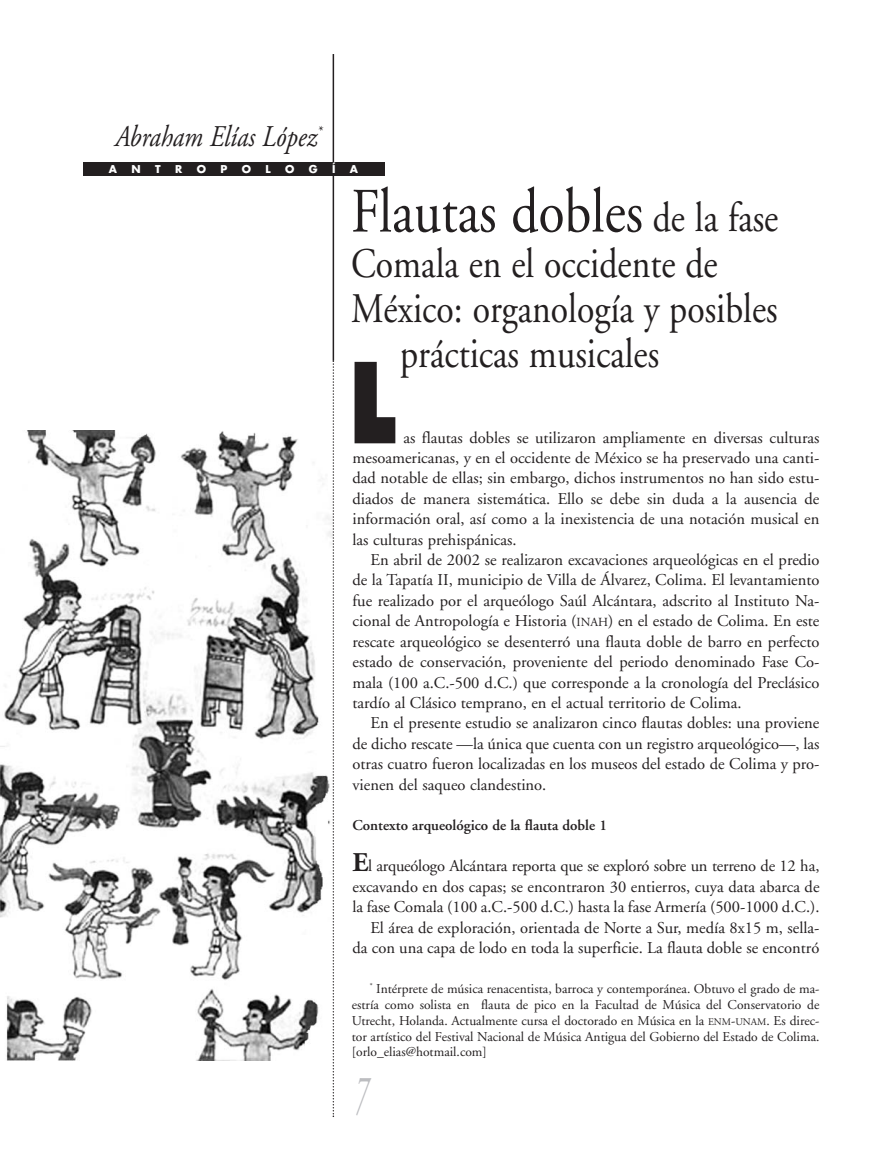
<style>
.page{position:relative;width:893px;height:1170px;background:#fff}
.page>*{position:absolute;margin:0;border:0;box-sizing:border-box;transform-origin:0 0}
.t1{font:800 108px "Futura";color:#231f20;scale:.75 1}
.t2{font:63px "Adobe Garamond";color:#231f20;scale:.85 1}
.t3{font:italic 54px "Adobe Garamond";color:#bcbdc0;scale:.5 1}
.t4{font:42px "Adobe Garamond";color:#231f20;scale:.85 1}
.t5{font:italic 30px "Adobe Garamond";color:#231f20;scale:.85 1}
.t6{font:16.5px/20.4px "Adobe Garamond";color:#231f20;text-align:justify}
.t7{font:600 15px "Adobe Garamond";color:#231f20}
.t8{font:13.5px/15.9px "Adobe Garamond";color:#231f20;text-align:justify}
.t9{font:700 10.5px "Futura";color:#fff}
.s1{font-size:42px}
.s2{font-size:12.3px}
.s3{font-weight:700;font-size:27px}
.s4{font-size:10.2px}
</style>
<div class="page">
<img style="left:0;top:430px;width:332px;height:630px">
<hr style="left:333px;top:54px;width:1px;height:306px;background:#231f20">
<svg style="left:333px;top:360px;width:1px;height:756px"></svg>
<div style="left:83px;top:162px;width:301px;height:14px;background:#231f20"></div>
<h3 class="t5" style="left:115px;top:124px;width:245px">Abraham Elías López<sup>*</sup></h3>
<p class="t9" style="left:109px;top:164px;width:10px">A</p>
<p class="t9" style="left:132px;top:164px;width:11px">N</p>
<p class="t9" style="left:155px;top:164px;width:7px">T</p>
<p class="t9" style="left:175px;top:164px;width:9px">R</p>
<p class="t9" style="left:197px;top:164px;width:11px">O</p>
<p class="t9" style="left:220px;top:164px;width:8px">P</p>
<p class="t9" style="left:242px;top:164px;width:11px">O</p>
<p class="t9" style="left:266px;top:164px;width:7px">L</p>
<p class="t9" style="left:285px;top:164px;width:11px">O</p>
<p class="t9" style="left:309px;top:164px;width:10px">G</p>
<p class="t9" style="left:332px;top:164px;width:5px">Í</p>
<p class="t9" style="left:350px;top:164px;width:10px">A</p>
<h2 class="t2" style="left:351px;top:186px;width:504px">Flautas dobles <span class="s1">de la fase</span></h2>
<h3 class="t4" style="left:351px;top:246px;width:433px">Comala en el occidente de</h3>
<h3 class="t4" style="left:351px;top:291px;width:504px">México: organología y posibles</h3>
<h3 class="t4" style="left:400px;top:336px;width:306px">prácticas musicales</h3>
<h1 class="t1" style="left:349px;top:355px;width:64px">L</h1>
<p class="t6" style="left:352px;top:428px;width:468px;text-indent:51px">as flautas dobles se utilizaron ampliamente en diversas culturas mesoamericanas, y en el occidente de México se ha preservado una canti&shy;dad notable de ellas; sin embargo, dichos instrumentos no han sido estu&shy;diados de manera sistemática. Ello se debe sin duda a la ausencia de información oral, así como a la inexistencia de una notación musical en las culturas prehispánicas.</p>
<p class="t6" style="left:352px;top:551px;width:468px;text-indent:18px">En abril de 2002 se realizaron excavaciones arqueológicas en el predio de la Tapatía II, municipio de Villa de Álvarez, Colima. El levantamiento fue realizado por el arqueólogo Saúl Alcántara, adscrito al Instituto Na&shy;cional de Antropología e Historia (<span class="s2">INAH</span>) en el estado de Colima. En este rescate arqueológico se desenterró una flauta doble de barro en perfecto estado de conservación, proveniente del periodo denominado Fase Co&shy;mala (100 a.C.-500 d.C.) que corresponde a la cronología del Preclásico tardío al Clásico temprano, en el actual territorio de Colima.</p>
<p class="t6" style="left:352px;top:714px;width:468px;text-indent:18px">En el presente estudio se analizaron cinco flautas dobles: una proviene de dicho rescate —la única que cuenta con un registro arqueológico—, las otras cuatro fueron localizadas en los museos del estado de Colima y pro&shy;vienen del saqueo clandestino.</p>
<p class="t7" style="left:352px;top:819px;width:256px">Contexto arqueológico de la flauta doble 1</p>
<p class="t6" style="left:352px;top:857px;width:468px;text-align:right"><span class="s3">E</span>l arqueólogo Alcántara reporta que se exploró sobre un terreno de 12 ha, excavando en dos capas; se encontraron 30 entierros, cuya data abarca de la fase Comala (100 a.C.-500 d.C.) hasta la fase Armería (500-1000 d.C.).<br>El área de exploración, orientada de Norte a Sur, medía 8x15 m, sella&shy;da con una capa de lodo en toda la superficie. La flauta doble se encontró</p>
<p class="t8" style="left:352px;top:981px;width:469px;text-indent:18px"><sup>*</sup> Intérprete de música renacentista, barroca y contemporánea. Obtuvo el grado de ma&shy;estría como solista en flauta de pico en la Facultad de Música del Conservatorio de Utrecht, Holanda. Actualmente cursa el doctorado en Música en la <span class="s4">ENM</span>-<span class="s4">UNAM</span>. Es direc&shy;tor artístico del Festival Nacional de Música Antigua del Gobierno del Estado de Colima. [orlo_elias@hotmail.com]</p>
<h3 class="t3" style="left:355px;top:1073px;width:28px">7</h3>
</div>
